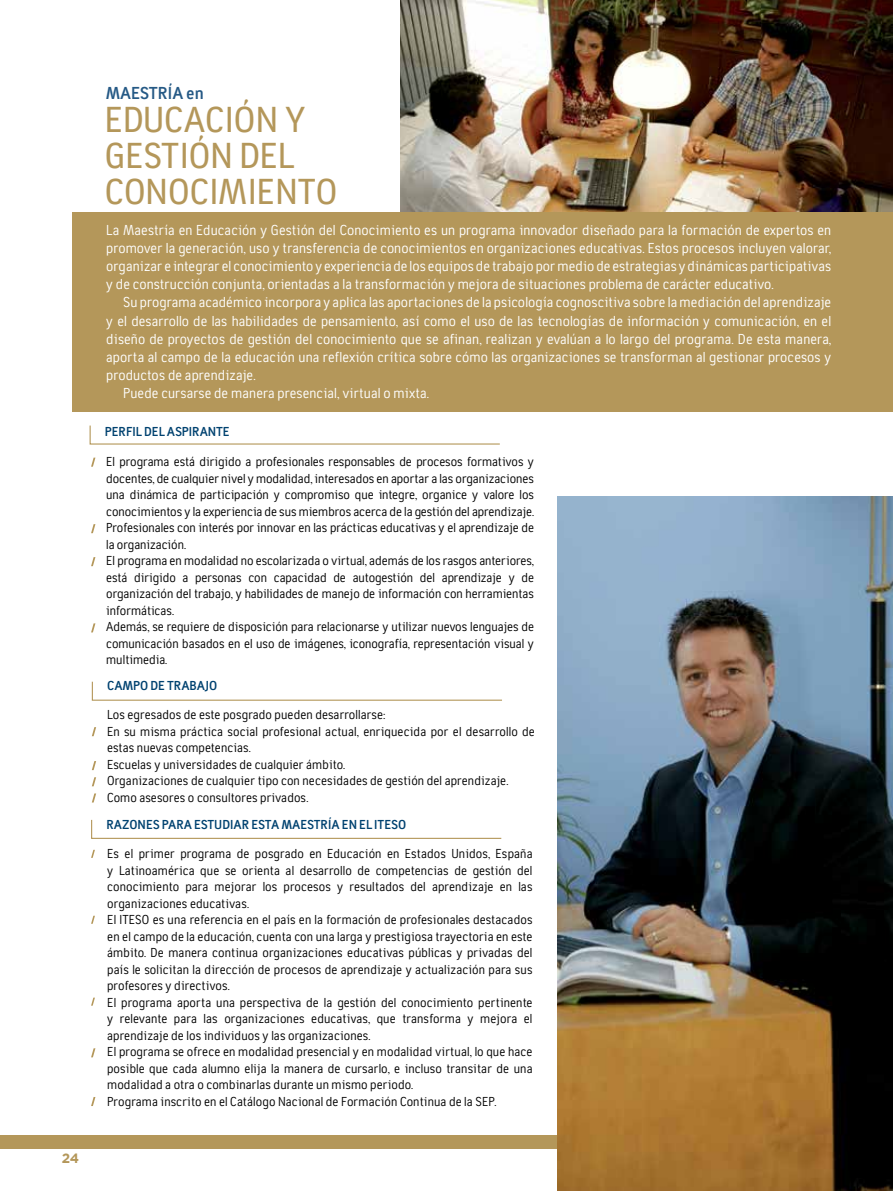
<style>
.page{position:relative;width:893px;height:1191px;background:#fff}
.page>*{position:absolute;margin:0;border:0;box-sizing:border-box;transform-origin:0 0}
.t1{font:500 37.5px/36px "Tempelhof";color:#b4975a}
.t2{font:700 18px "Tempelhof";color:#255985}
.t3{font:15px "Tempelhof";color:#fff}
.t4{font:13.5px/16.5px "Tempelhof";letter-spacing:-.01em;color:#000}
.t5{font:700 13.5px "Tempelhof";letter-spacing:.01em;color:#004270}
.t6{font:700 13.5px "Gotham";color:#b4975a}
</style>
<div class="page">
<div style="left:0;top:1135px;width:740px;height:13px;background:#b4975a"></div>
<img style="left:558px;top:497px;width:335px;height:694px">
<img style="left:400px;top:0;width:493px;height:212px">
<div style="left:72px;top:212px;width:821px;height:199px;background:#b4975a"></div>
<svg style="left:89px;top:425px;width:411px;height:20px"></svg>
<svg style="left:91px;top:819px;width:411px;height:20px"></svg>
<svg style="left:91px;top:681px;width:411px;height:20px"></svg>
<svg style="left:92px;top:793px;width:4px;height:9px"></svg>
<svg style="left:92px;top:727px;width:4px;height:9px"></svg>
<svg style="left:92px;top:761px;width:4px;height:9px"></svg>
<svg style="left:92px;top:777px;width:4px;height:9px"></svg>
<svg style="left:91px;top:850px;width:4px;height:8px"></svg>
<svg style="left:91px;top:997px;width:4px;height:8px"></svg>
<svg style="left:91px;top:915px;width:4px;height:8px"></svg>
<svg style="left:91px;top:557px;width:4px;height:9px"></svg>
<svg style="left:91px;top:457px;width:4px;height:10px"></svg>
<svg style="left:91px;top:524px;width:4px;height:9px"></svg>
<svg style="left:91px;top:623px;width:4px;height:9px"></svg>
<svg style="left:91px;top:1097px;width:4px;height:9px"></svg>
<svg style="left:91px;top:1048px;width:4px;height:9px"></svg>
<p class="t6" style="left:62px;top:1150px;width:19px">24</p>
<p class="t2" style="left:106px;top:83px;width:100px">MAESTRÍA EN</p>
<p class="t1" style="left:105px;top:102px;width:203px">EDUCACIÓN Y<br>GESTIÓN DEL<br>CONOCI</p>
<p class="t1" style="left:218px;top:174px;width:117px">MIENTO</p>
<p class="t3" style="left:106px;top:222px;width:727px">La Maestría en Educación y Gestión del Conocimiento es un programa innovador diseñado para la formación de expertos en</p>
<p class="t3" style="left:106px;top:240px;width:727px">promover la generación, uso y transferencia de conocimientos en organizaciones educativas. Estos procesos incluyen valorar,</p>
<p class="t3" style="left:106px;top:258px;width:727px">organizar e integrar el conocimiento y experiencia de los equipos de trabajo por medio de estrategias y dinámicas participativas</p>
<p class="t3" style="left:106px;top:276px;width:669px">y de construcción conjunta, orientadas a la transformación y mejora de situaciones problema de carácter educativo.</p>
<p class="t3" style="left:123px;top:294px;width:710px">Su programa académico incorpora y aplica las aportaciones de la psicología cognoscitiva sobre la mediación del aprendizaje</p>
<p class="t3" style="left:106px;top:312px;width:727px">y el desarrollo de las habilidades de pensamiento, así como el uso de las tecnologías de información y comunicación, en el</p>
<p class="t3" style="left:106px;top:330px;width:727px">diseño de proyectos de gestión del conocimiento que se afinan, realizan y evalúan a lo largo del programa. De esta manera,</p>
<p class="t3" style="left:106px;top:348px;width:727px">aporta al campo de la educación una reflexión crítica sobre cómo las organizaciones se transforman al gestionar procesos y</p>
<p class="t3" style="left:106px;top:366px;width:151px">productos de aprendizaje.</p>
<p class="t3" style="left:123px;top:384px;width:307px">Puede cursarse de manera presencial, virtual o mixta.</p>
<p class="t5" style="left:105px;top:423px;width:126px">PERFIL DEL ASPIRANTE</p>
<p class="t4" style="left:106px;top:454px;width:429px">El programa está dirigido a profesionales responsables de procesos formativos y docentes, de cualquier nivel y modalidad, interesados en aportar a las organizaciones una dinámica de participación y compromiso que integre, organice y valore los conocimientos y la experiencia de sus miembros acerca de la gestión del aprendizaje.<br>Profesionales con interés por innovar en las prácticas educativas y el aprendizaje de la organización.<br>El programa en modalidad no escolarizada o virtual, además de los rasgos anteriores, está dirigido a personas con capacidad de autogestión del aprendizaje y de organización del trabajo, y habilidades de manejo de información con herramientas informáticas.<br>Además, se requiere de disposición para relacionarse y utilizar nuevos lenguajes de comunicación basados en el uso de imágenes, iconografía, representación visual y multimedia.</p>
<p class="t5" style="left:107px;top:678px;width:112px">CAMPO DE TRABAJO</p>
<p class="t4" style="left:107px;top:707px;width:429px">Los egresados de este posgrado pueden desarrollarse:<br>En su misma práctica social profesional actual, enriquecida por el desarrollo de estas nuevas competencias.<br>Escuelas y universidades de cualquier ámbito.<br>Organizaciones de cualquier tipo con necesidades de gestión del aprendizaje.<br>Como asesores o consultores privados.</p>
<p class="t5" style="left:107px;top:816px;width:300px">RAZONES PARA ESTU DIAR ESTA MAESTRÍA EN EL ITESO</p>
<p class="t4" style="left:107px;top:845px;width:427px">Es el primer programa de posgrado en Educación en Estados Unidos, España y Latinoamérica que se orienta al desarrollo de competencias de gestión del conocimiento para mejorar los procesos y resultados del aprendizaje en las organizaciones educativas.<br>El ITESO es una referencia en el país en la formación de profesionales destacados en el campo de la educación, cuenta con una larga y prestigiosa trayectoria en este ámbito. De manera continua organizaciones educativas públicas y privadas del país le solicitan la dirección de procesos de aprendizaje y actualización para sus profesores y directivos.<br>El programa aporta una perspectiva de la gestión del conocimiento pertinente y relevante para las organizaciones educativas, que transforma y mejora el aprendizaje de los individuos y las organizaciones.<br>El programa se ofrece en modalidad presencial y en modalidad virtual, lo que hace posible que cada alumno elija la manera de cursarlo, e incluso transitar de una modalidad a otra o combinarlas durante un mismo periodo.<br>Programa inscrito en el Catálogo Nacional de Formación Continua de la SEP.</p>
</div>
